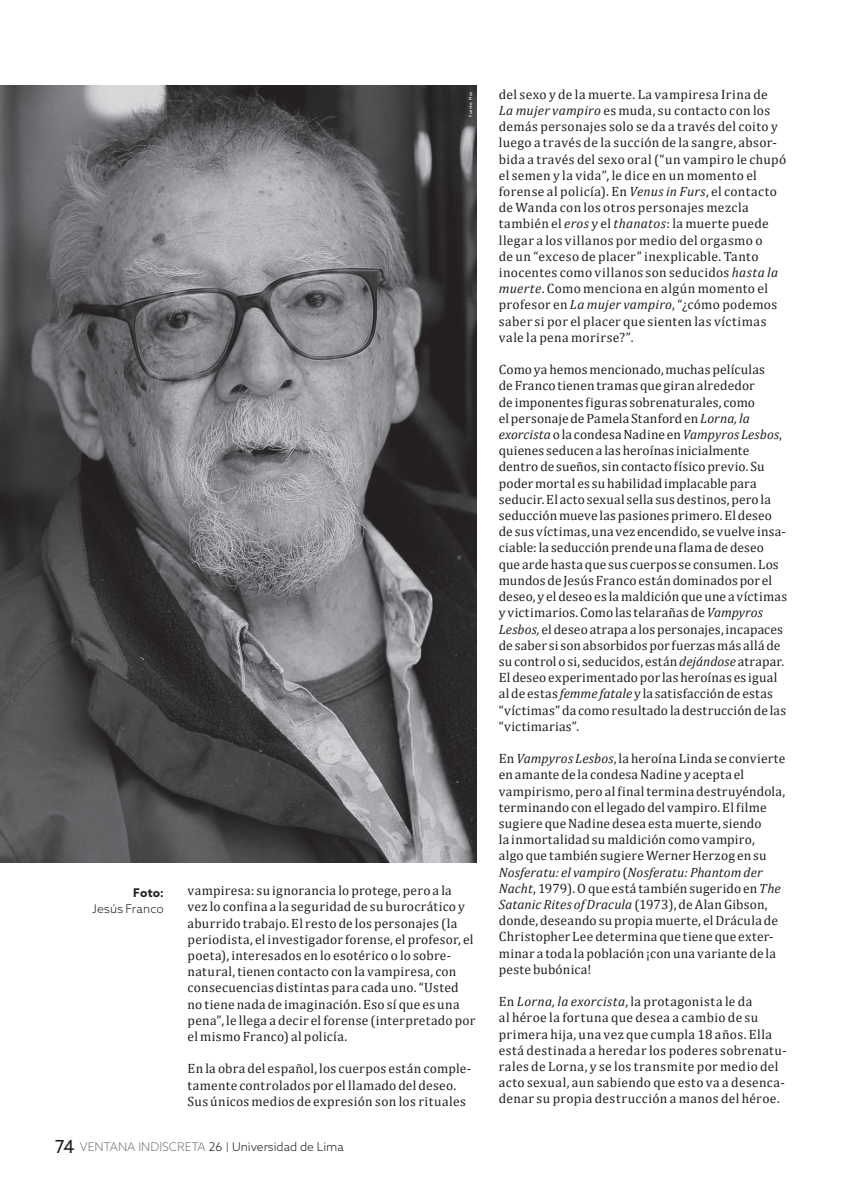
<style>
.page{position:relative;width:851px;height:1191px;background:#fff}
.page>*{position:absolute;margin:0;border:0;box-sizing:border-box;transform-origin:0 0}
.t1{font:13.5px/16.2px "Cambria";letter-spacing:.02em;color:#231f20}
.t2{font:300 12px "Azo Sans";color:#231f20}
.t3{font:300 12px "Azo Sans";letter-spacing:.02em;color:#231f20}
.t4{font:700 12px "Azo Sans";color:#231f20}
.t5{font:4.2px "Azo Sans";letter-spacing:.02em;color:#fff}
.s1{font-weight:400;font-size:18px}
.s2{color:#76787b}
.s3{font-size:9.6px}
.s4{font-style:italic}
</style>
<div class="page">
<img style="left:0;top:85px;width:477px;height:777px">
<p class="t5" style="left:468px;top:116px;width:26px;rotate:-90deg">Fuente: Plex</p>
<p class="t4" style="left:133px;top:884px;width:32px">Foto:</p>
<p class="t3" style="left:92px;top:901px;width:73px">Jesús Franco</p>
<p class="t1" style="left:188px;top:882px;width:289px">vampiresa: su ignorancia lo protege, pero a la<br>vez lo confina a la seguridad de su burocrático y aburrido trabajo. El resto de los personajes (la periodista, el investigador forense, el profesor, el poeta), interesados en lo esotérico o lo sobre&shy;natural, tienen contacto con la vampiresa, con consecuencias distintas para cada uno. “Usted no tiene nada de imaginación. Eso sí que es una pena”, le llega a decir el forense (interpretado por el mismo Franco) al policía.</p>
<p class="t1" style="left:188px;top:1060px;width:285px">En la obra del español, los cuerpos están comple&shy;tamente controlados por el llamado del deseo.<br>Sus únicos medios de expresión son los rituales</p>
<p class="t2" style="left:55px;top:1139px;width:290px"><span class="s1">74</span> <span class="s2">VENTANA INDISCRETA</span> 26 <span class="s3">|</span> Universidad de Lima</p>
<p class="t1" style="left:498px;top:86px;width:289px">del sexo y de la muerte. La vampiresa Irina de<br><span class="s4">La mujer vampiro</span> es muda, su contacto con los demás personajes solo se da a través del coito y luego a través de la succión de la sangre, absor&shy;bida a través del sexo oral (“un vampiro le chupó el semen y la vida”, le dice en un momento el forense al policía). En <span class="s4">Venus in Furs</span>, el contacto de Wanda con los otros personajes mezcla también el <span class="s4">eros</span> y el <span class="s4">thanatos</span>: la muerte puede llegar a los villanos por medio del orgasmo o<br>de un “exceso de placer” inexplicable. Tanto inocentes como villanos son seducidos <span class="s4">hasta la muerte</span>. Como menciona en algún momento el profesor en <span class="s4">La mujer vampiro</span>, “¿cómo podemos saber si por el placer que sienten las víctimas vale la pena morirse?”.</p>
<p class="t1" style="left:498px;top:361px;width:290px">Como ya hemos mencionado, muchas películas<br>de Franco tienen tramas que giran alrededor<br>de imponentes figuras sobrenaturales, como<br>el personaje de Pamela Stanford en <span class="s4">Lorna, la exorcista</span> o la condesa Nadine en <span class="s4">Vampyros Lesbos</span>, quienes seducen a las heroínas inicialmente dentro de sueños, sin contacto físico previo. Su poder mortal es su habilidad implacable para seducir. El acto sexual sella sus destinos, pero la seducción mueve las pasiones primero. El deseo de sus víctimas, una vez encendido, se vuelve insa&shy;ciable: la seducción prende una flama de deseo que arde hasta que sus cuerpos se consumen. Los mundos de Jesús Franco están dominados por el deseo, y el deseo es la maldición que une a víctimas y victimarios. Como las telarañas de <span class="s4">Vampyros Lesbos,</span> el deseo atrapa a los personajes, incapaces de saber si son absorbidos por fuerzas más allá de su control o si, seducidos, están <span class="s4">dejándose</span> atrapar.<br>El deseo experimentado por las heroínas es igual al de estas <span class="s4">femme fatale</span> y la satisfacción de estas “víctimas” da como resultado la destrucción de las “victimarias”.</p>
<p class="t1" style="left:498px;top:750px;width:288px">En <span class="s4">Vampyros Lesbos</span>, la heroína Linda se convierte en amante de la condesa Nadine y acepta el vampirismo, pero al final termina destruyéndola, terminando con el legado del vampiro. El filme sugiere que Nadine desea esta muerte, siendo<br>la inmortalidad su maldición como vampiro,<br>algo que también sugiere Werner Herzog en su <span class="s4">Nosferatu: el vampiro</span> (<span class="s4">Nosferatu: Phantom der Nacht</span>, 1979). O que está también sugerido en <span class="s4">The Satanic Rites of Dracula</span> (1973), de Alan Gibson, donde, deseando su propia muerte, el Drácula de Christopher Lee determina que tiene que exter&shy;minar a toda la población ¡con una variante de la peste bubónica!</p>
<p class="t1" style="left:498px;top:993px;width:289px">En <span class="s4">Lorna, la exorcista</span>, la protagonista le da<br>al héroe la fortuna que desea a cambio de su primera hija, una vez que cumpla 18 años. Ella está destinada a heredar los poderes sobrenatu&shy;rales de Lorna, y se los transmite por medio del acto sexual, aun sabiendo que esto va a desenca&shy;denar su propia destrucción a manos del héroe.</p>
</div>
